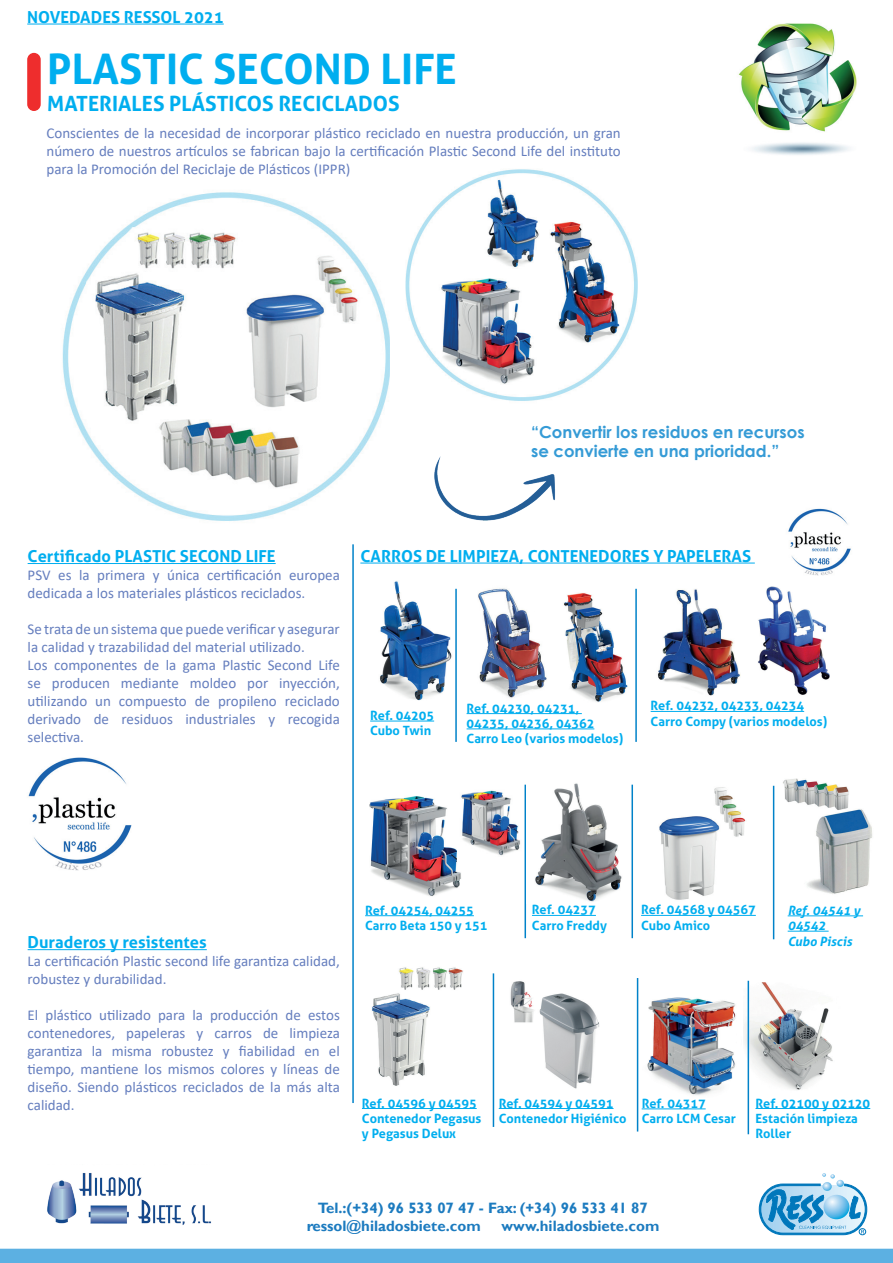
<style>
.page{position:relative;width:893px;height:1263px;background:#fff}
.page>*{position:absolute;margin:0;border:0;box-sizing:border-box;transform-origin:0 0}
.t1{font:700 42px "Aller";color:#00aeef}
.t2{font:700 21px "Aller";color:#00aeef}
.t3{font:700 16.5px "Aller";color:#00aeef}
.t4{font:700 16.5px/19.8px "Century Gothic";color:#359bd6}
.t5{font:15px/18px "Calibri";color:#657ebe}
.t6{font:700 15px/18px "Gill Sans";color:#1074bc}
.t7{font:700 12.75px/15.3px "Aller";color:#00aeef}
.t8{font:italic 700 12.75px/15.3px "Aller";color:#00aeef}
</style>
<div class="page">
<svg style="left:758px;top:1173px;width:110px;height:63px"></svg>
<div style="left:859px;top:1228px;width:7px;height:7px;border:1px solid #07b;border-radius:50%"></div>
<img style="left:47px;top:1173px;width:164px;height:52px">
<div style="left:0;top:1249px;width:893px;height:14px;background:#5cb0e2"></div>
<hr style="left:27px;top:24px;width:197px;height:1px;background:#00aeef">
<hr style="left:28px;top:563px;width:248px;height:1px;background:#00aeef">
<hr style="left:352px;top:544px;width:2px;height:559px;background:#0082c9">
<img style="left:28px;top:757px;width:104px;height:114px">
<div style="left:27px;top:53px;width:14px;height:58px;background:#ee2d2d;border-radius:7px"></div>
<img style="left:62px;top:192px;width:328px;height:329px">
<img style="left:405px;top:169px;width:233px;height:232px">
<img style="left:738px;top:23px;width:119px;height:132px">
<hr style="left:28px;top:949px;width:179px;height:1px;background:#00aeef">
<img style="left:434px;top:456px;width:121px;height:65px">
<img style="left:380px;top:581px;width:72px;height:120px">
<hr style="left:360px;top:563px;width:395px;height:1px;background:#00aeef">
<img style="left:788px;top:508px;width:63px;height:68px">
<hr style="left:370px;top:721px;width:64px;height:1px;background:#00aeef">
<img style="left:563px;top:593px;width:65px;height:109px">
<hr style="left:467px;top:713px;width:115px;height:1px;background:#00aeef">
<hr style="left:467px;top:728px;width:127px;height:1px;background:#00aeef">
<img style="left:478px;top:588px;width:69px;height:110px">
<img style="left:657px;top:589px;width:84px;height:107px">
<hr style="left:651px;top:711px;width:153px;height:1px;background:#00aeef">
<img style="left:758px;top:586px;width:72px;height:109px">
<hr style="left:455px;top:589px;width:2px;height:153px;background:#0082c9">
<hr style="left:524px;top:785px;width:2px;height:153px;background:#0082c9">
<img style="left:535px;top:783px;width:87px;height:119px">
<hr style="left:532px;top:915px;width:64px;height:1px;background:#00aeef">
<img style="left:369px;top:796px;width:92px;height:101px">
<hr style="left:365px;top:915px;width:109px;height:1px;background:#00aeef">
<hr style="left:635px;top:589px;width:2px;height:153px;background:#0082c9">
<img style="left:458px;top:790px;width:62px;height:71px">
<img style="left:783px;top:778px;width:89px;height:116px">
<hr style="left:631px;top:785px;width:2px;height:153px;background:#0082c9">
<hr style="left:788px;top:915px;width:75px;height:1px;background:#00aeef">
<hr style="left:788px;top:931px;width:41px;height:1px;background:#00aeef">
<img style="left:659px;top:787px;width:87px;height:113px">
<hr style="left:641px;top:915px;width:115px;height:1px;background:#00aeef">
<img style="left:372px;top:967px;width:91px;height:119px">
<img style="left:510px;top:981px;width:89px;height:108px">
<hr style="left:362px;top:1108px;width:115px;height:1px;background:#00aeef">
<hr style="left:493px;top:973px;width:1px;height:154px;background:#0082c9">
<hr style="left:499px;top:1108px;width:114px;height:1px;background:#00aeef">
<hr style="left:773px;top:786px;width:1px;height:153px;background:#0082c9">
<img style="left:647px;top:997px;width:89px;height:98px">
<hr style="left:637px;top:978px;width:1px;height:153px;background:#0082c9">
<hr style="left:642px;top:1108px;width:64px;height:1px;background:#00aeef">
<img style="left:743px;top:980px;width:90px;height:119px">
<hr style="left:755px;top:1108px;width:115px;height:1px;background:#00aeef">
<hr style="left:748px;top:981px;width:1px;height:153px;background:#0082c9">
<p class="t3" style="left:27px;top:7px;width:198px">NOVEDADES RESSOL 2021</p>
<h1 class="t1" style="left:47px;top:43px;width:411px">PLASTIC SECOND LIFE</h1>
<h2 class="t2" style="left:47px;top:90px;width:354px">MATERIALES PLÁSTICOS RECICLADOS</h2>
<p class="t5" style="left:47px;top:124px;width:576px;text-align:justify">Conscientes de la necesidad de incorporar plástico reciclado en nuestra producción, un gran número de nuestros artículos se fabrican bajo la certificación Plastic Second Life del instituto para la Promoción del Reciclaje de Plásticos (IPPR)</p>
<p class="t4" style="left:531px;top:421px;width:275px">“Convertir los residuos en recursos se convierte en una prioridad.”</p>
<p class="t3" style="left:28px;top:546px;width:250px">Certificado PLASTIC SECOND LIFE</p>
<p class="t5" style="left:28px;top:566px;width:314px">PSV es la primera y única certificación europea dedicada a los materiales plásticos reciclados.</p>
<p class="t5" style="left:28px;top:620px;width:314px">Se trata de un sistema que puede verificar y asegurar la calidad y trazabilidad del material utilizado.<br>Los componentes de la gama Plastic Second Life se producen mediante moldeo por inyección, utilizando un compuesto de propileno reciclado derivado de residuos industriales y recogida selectiva.</p>
<p class="t3" style="left:360px;top:546px;width:392px">CARROS DE LIMPIEZA, CONTENEDORES Y PAPELERAS</p>
<p class="t7" style="left:370px;top:708px;width:65px">Ref. 04205<br>Cubo Twin</p>
<p class="t7" style="left:467px;top:700px;width:158px">Ref. 04230, 04231,<br>04235, 04236, 04362<br>Carro Leo (varios modelos)</p>
<p class="t7" style="left:651px;top:698px;width:178px">Ref. 04232, 04233, 04234<br>Carro Compy (varios modelos)</p>
<p class="t3" style="left:28px;top:932px;width:181px">Duraderos y resistentes</p>
<p class="t5" style="left:28px;top:952px;width:314px">La certificación Plastic second life garantiza calidad, robustez y durabilidad.</p>
<p class="t5" style="left:28px;top:1006px;width:314px;text-align:justify">El plástico utilizado para la producción de estos contenedores, papeleras y carros de limpieza garantiza la misma robustez y fiabilidad en el tiempo, mantiene los mismos colores y líneas de diseño. Siendo plásticos reciclados de la más alta calidad.</p>
<p class="t7" style="left:641px;top:902px;width:116px">Ref. 04568 y 04567<br>Cubo Amico</p>
<p class="t7" style="left:532px;top:902px;width:77px">Ref. 04237<br>Carro Freddy</p>
<p class="t7" style="left:365px;top:902px;width:124px">Ref. 04254, 04255<br>Carro Beta 150 y 151</p>
<p class="t8" style="left:788px;top:902px;width:74px">Ref. 04541 y<br>04542<br>Cubo Piscis</p>
<p class="t7" style="left:362px;top:1095px;width:121px">Ref. 04596 y 04595<br>Contenedor Pegasus y Pegasus Delux</p>
<p class="t7" style="left:499px;top:1095px;width:129px">Ref. 04594 y 04591<br>Contenedor Higiénico</p>
<p class="t7" style="left:642px;top:1096px;width:96px">Ref. 04317<br>Carro LCM Cesar</p>
<p class="t7" style="left:755px;top:1095px;width:116px">Ref. 02100 y 02120<br>Estación limpieza<br>Roller</p>
<p class="t6" style="left:306px;top:1199px;width:343px;text-indent:12px">Tel.:(+34) 96 533 07 47 - Fax: (+34) 96 533 41 87 ressol@hiladosbiete.com</p>
<p class="t6" style="left:502px;top:1217px;width:159px">www.hiladosbiete.com</p>
</div>
